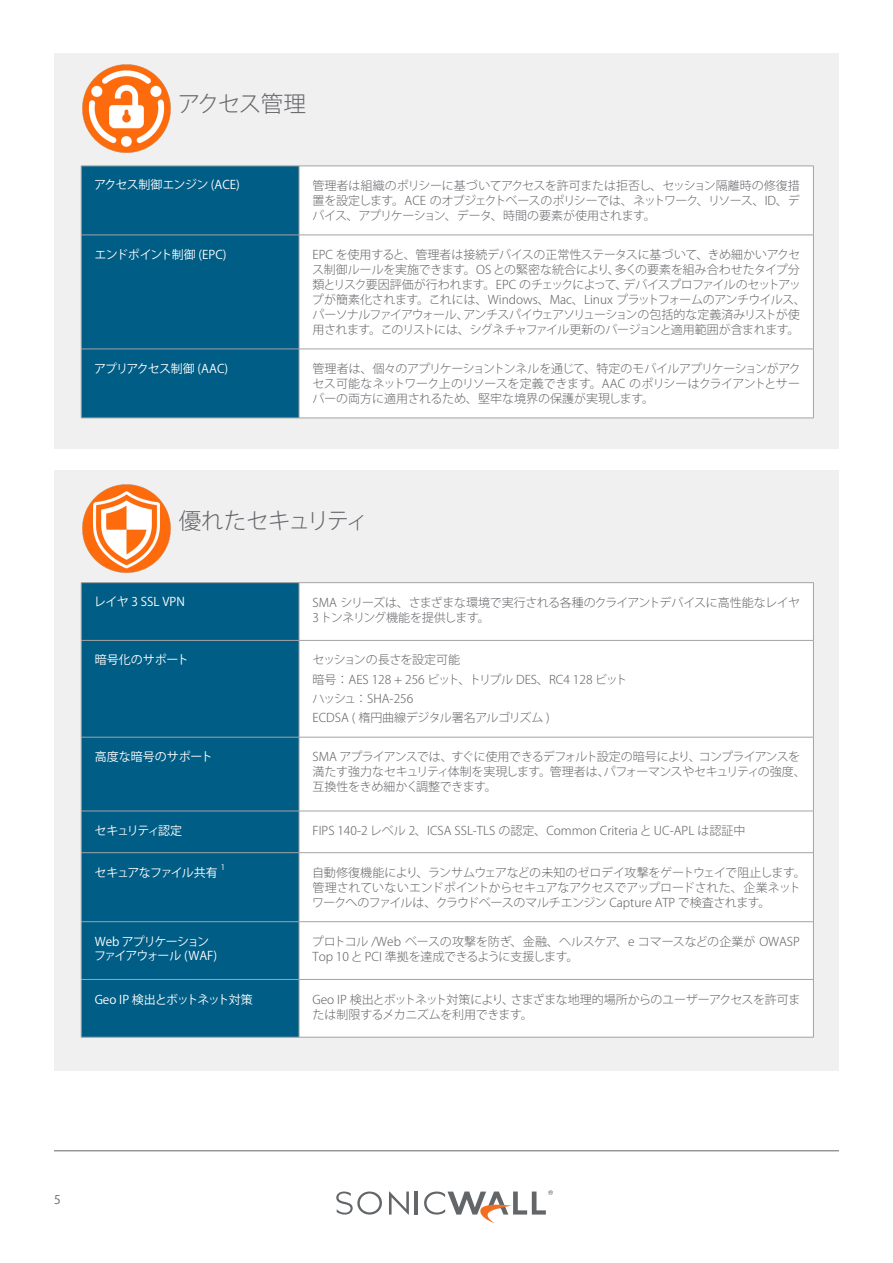
<style>
.page{position:relative;width:893px;height:1263px;background:#fff}
.page>*{position:absolute;margin:0;border:0;box-sizing:border-box;transform-origin:0 0}
.Headline_24{font:300 22.5px "Koz Go Pr 6 N";letter-spacing:-.06em;color:#65656a}
.Table_Body_Copy{font:300 12px/15px "Koz Go Pr 6 N";letter-spacing:-.02em;color:#65656a}
.Table_Body_Copy-2{font:300 12px/15px "Koz Go Pr 6 N";letter-spacing:-.04em;color:#65656a}
.Table_Body_Copy-3{font:300 12px "Koz Go Pr 6 N";color:#65656a}
.Table_Header{font:12px "Koz Go Pr 6 N";letter-spacing:-.05em;color:#fff}
.Table_Header-2{font:12px "Koz Go Pr 6 N";color:#fff}
.Table_Header-3{font:12px/14.4px "Koz Go Pr 6 N";letter-spacing:-.09em;color:#fff}
.Table_Header-4{font:12px "Koz Go Pr 6 N";letter-spacing:-.08em;color:#fff}
.Table_Header-5{font:12px "Koz Go Pr 6 N";letter-spacing:-.075em;color:#fff}
.Table_Header-6{font:12px "Koz Go Pr 6 N";letter-spacing:-.11em;color:#fff}
.t1{font:12px "Koz Go Pr 6 N";color:#65656a}
.Table_Header-7{font:7.8px "Koz Go Pr 6 N";color:#fff}
</style>
<div class="page">
<hr style="left:54px;top:1150px;width:785px;height:1px;background:#63656a">
<svg style="left:389px;top:1191px;width:20px;height:23px"></svg>
<hr style="left:415px;top:1191px;width:3px;height:23px;background:#636669">
<svg style="left:336px;top:1191px;width:46px;height:23px"></svg>
<svg style="left:424px;top:1190px;width:129px;height:33px"></svg>
<div style="left:54px;top:54px;width:785px;height:395px;background:#f0f0f0"></div>
<div style="left:82px;top:167px;width:217px;height:251px;background:#005d85"></div>
<div style="left:300px;top:167px;width:513px;height:251px;background:#fff"></div>
<hr style="left:81px;top:166px;width:1px;height:69px;background:#a3a3a5">
<hr style="left:81px;top:166px;width:218px;height:1px;background:#a3a3a5">
<hr style="left:299px;top:166px;width:1px;height:69px;background:#a3a3a5">
<hr style="left:299px;top:166px;width:515px;height:1px;background:#a3a3a5">
<hr style="left:813px;top:166px;width:1px;height:69px;background:#a3a3a5">
<hr style="left:81px;top:235px;width:1px;height:114px;background:#a3a3a5">
<hr style="left:81px;top:349px;width:1px;height:69px;background:#a3a3a5">
<hr style="left:81px;top:235px;width:218px;height:1px;background:#a3a3a5">
<hr style="left:299px;top:235px;width:515px;height:1px;background:#a3a3a5">
<hr style="left:299px;top:235px;width:1px;height:114px;background:#a3a3a5">
<hr style="left:813px;top:235px;width:1px;height:114px;background:#a3a3a5">
<hr style="left:299px;top:349px;width:1px;height:69px;background:#a3a3a5">
<hr style="left:813px;top:349px;width:1px;height:69px;background:#a3a3a5">
<hr style="left:81px;top:349px;width:218px;height:1px;background:#a3a3a5">
<hr style="left:299px;top:349px;width:515px;height:1px;background:#a3a3a5">
<hr style="left:81px;top:418px;width:218px;height:1px;background:#a3a3a5">
<hr style="left:299px;top:418px;width:515px;height:1px;background:#a3a3a5">
<img style="left:82px;top:64px;width:89px;height:89px">
<div style="left:54px;top:470px;width:785px;height:601px;background:#f0f0f0"></div>
<div style="left:82px;top:583px;width:217px;height:454px;background:#005d85"></div>
<div style="left:300px;top:584px;width:513px;height:453px;background:#fff"></div>
<hr style="left:81px;top:583px;width:1px;height:57px;background:#a3a3a5">
<hr style="left:81px;top:582px;width:218px;height:1px;background:#a3a3a5">
<hr style="left:299px;top:583px;width:1px;height:57px;background:#a3a3a5">
<hr style="left:299px;top:582px;width:515px;height:1px;background:#a3a3a5">
<hr style="left:813px;top:583px;width:1px;height:57px;background:#a3a3a5">
<hr style="left:81px;top:641px;width:1px;height:96px;background:#a3a3a5">
<hr style="left:81px;top:737px;width:1px;height:74px;background:#a3a3a5">
<hr style="left:81px;top:811px;width:1px;height:41px;background:#a3a3a5">
<hr style="left:81px;top:853px;width:1px;height:68px;background:#a3a3a5">
<hr style="left:81px;top:922px;width:1px;height:57px;background:#a3a3a5">
<hr style="left:81px;top:980px;width:1px;height:57px;background:#a3a3a5">
<hr style="left:81px;top:640px;width:218px;height:1px;background:#a3a3a5">
<hr style="left:299px;top:640px;width:515px;height:1px;background:#a3a3a5">
<hr style="left:81px;top:852px;width:218px;height:1px;background:#a3a3a5">
<hr style="left:299px;top:852px;width:515px;height:1px;background:#a3a3a5">
<hr style="left:81px;top:921px;width:218px;height:1px;background:#a3a3a5">
<hr style="left:299px;top:921px;width:515px;height:1px;background:#a3a3a5">
<hr style="left:81px;top:979px;width:218px;height:1px;background:#a3a3a5">
<hr style="left:299px;top:979px;width:515px;height:1px;background:#a3a3a5">
<hr style="left:81px;top:1037px;width:218px;height:1px;background:#a3a3a5">
<hr style="left:299px;top:1037px;width:515px;height:1px;background:#a3a3a5">
<hr style="left:299px;top:641px;width:1px;height:96px;background:#a3a3a5">
<hr style="left:813px;top:641px;width:1px;height:96px;background:#a3a3a5">
<hr style="left:299px;top:737px;width:1px;height:74px;background:#a3a3a5">
<hr style="left:813px;top:737px;width:1px;height:74px;background:#a3a3a5">
<hr style="left:299px;top:811px;width:1px;height:41px;background:#a3a3a5">
<hr style="left:813px;top:811px;width:1px;height:41px;background:#a3a3a5">
<hr style="left:299px;top:853px;width:1px;height:68px;background:#a3a3a5">
<hr style="left:813px;top:853px;width:1px;height:68px;background:#a3a3a5">
<hr style="left:299px;top:922px;width:1px;height:57px;background:#a3a3a5">
<hr style="left:813px;top:922px;width:1px;height:57px;background:#a3a3a5">
<hr style="left:299px;top:980px;width:1px;height:57px;background:#a3a3a5">
<hr style="left:813px;top:980px;width:1px;height:57px;background:#a3a3a5">
<hr style="left:81px;top:737px;width:218px;height:1px;background:#a3a3a5">
<hr style="left:299px;top:737px;width:515px;height:1px;background:#a3a3a5">
<hr style="left:81px;top:811px;width:218px;height:1px;background:#a3a3a5">
<hr style="left:299px;top:811px;width:515px;height:1px;background:#a3a3a5">
<img style="left:82px;top:484px;width:89px;height:89px">
<p class="Headline_24" style="left:178px;top:91px;width:130px">アクセス管理</p>
<p class="Table_Header" style="left:94px;top:178px;width:147px">アクセス制御エンジン (ACE)</p>
<p class="Table_Body_Copy" style="left:313px;top:178px;width:489px;text-align:justify">管理者は組織のポリシーに基づいてアクセスを許可または拒否し、セッション隔離時の修復措置を設定します。ACE のオブジェクトベースのポリシーでは、ネットワーク、リソース、ID、デバイス、アプリケーション、データ、時間の要素が使用されます。</p>
<p class="Table_Header" style="left:95px;top:248px;width:133px">エンドポイント制御 (EPC)</p>
<p class="Table_Body_Copy" style="left:312px;top:247px;width:495px">EPC を使用すると、管理者は接続デバイスの正常性ステータスに基づいて、きめ細かいアクセス制御ルールを実施できます。OS との緊密な統合により、多くの要素を組み合わせたタイプ分類とリスク要因評価が行われます。EPC のチェックによって、デバイスプロファイルのセットアップが簡素化されます。これには、Windows、Mac、Linux プラットフォームのアンチウイルス、パーソナルファイアウォール、アンチスパイウェアソリューションの包括的な定義済みリストが使用されます。このリストには、シグネチャファイル更新のバージョンと適用範囲が含まれます。</p>
<p class="Table_Header-5" style="left:94px;top:362px;width:135px">アプリアクセス制御 (AAC)</p>
<p class="Table_Body_Copy" style="left:312px;top:361px;width:490px;text-align:justify">管理者は、個々のアプリケーショントンネルを通じて、特定のモバイルアプリケーションがアクセス可能なネットワーク上のリソースを定義できます。AAC のポリシーはクライアントとサーバーの両方に適用されるため、堅牢な境界の保護が実現します。</p>
<p class="Headline_24" style="left:179px;top:508px;width:191px">優れたセキュリティ</p>
<p class="Table_Header-2" style="left:94px;top:595px;width:92px">レイヤ 3 SSL VPN</p>
<p class="Table_Body_Copy-2" style="left:313px;top:595px;width:489px">SMA シリーズは、さまざまな環境で実行される各種のクライアントデバイスに高性能なレイヤ<br>3 トンネリング機能を提供します。</p>
<p class="Table_Header-2" style="left:95px;top:653px;width:96px">暗号化のサポート</p>
<p class="Table_Body_Copy" style="left:312px;top:653px;width:149px">セッションの長さを設定可能</p>
<p class="Table_Body_Copy-3" style="left:313px;top:672px;width:316px">暗号：AES 128 + 256 ビット、トリプル DES、RC4 128 ビット</p>
<p class="Table_Body_Copy-3" style="left:313px;top:692px;width:102px">ハッシュ：SHA-256</p>
<p class="Table_Body_Copy" style="left:313px;top:711px;width:239px">ECDSA ( 楕円曲線デジタル署名アルゴリズム )</p>
<p class="Table_Header-2" style="left:95px;top:750px;width:120px">高度な暗号のサポート</p>
<p class="Table_Body_Copy-2" style="left:313px;top:750px;width:495px">SMA アプライアンスでは、すぐに使用できるデフォルト設定の暗号により、コンプライアンスを満たす強力なセキュリティ体制を実現します。管理者は、パフォーマンスやセキュリティの強度、互換性をきめ細かく調整できます。</p>
<p class="Table_Header-6" style="left:95px;top:824px;width:89px">セキュリティ認定</p>
<p class="Table_Body_Copy-3" style="left:313px;top:824px;width:434px">FIPS 140-2 レベル 2、ICSA SSL-TLS の認定、Common Criteria と UC-APL は認証中</p>
<p class="Table_Header" style="left:95px;top:865px;width:125px">セキュアなファイル共有</p>
<p class="Table_Header-7" style="left:221px;top:863px;width:6px">1</p>
<p class="Table_Body_Copy" style="left:312px;top:865px;width:495px">自動修復機能により、ランサムウェアなどの未知のゼロデイ攻撃をゲートウェイで阻止します。管理されていないエンドポイントからセキュアなアクセスでアップロードされた、企業ネットワークへのファイルは、クラウドベースのマルチエンジン Capture ATP で検査されます。</p>
<p class="Table_Header-3" style="left:94px;top:934px;width:125px">Web アプリケーションファイアウォール (WAF)</p>
<p class="Table_Body_Copy" style="left:312px;top:934px;width:489px">プロトコル /Web ベースの攻撃を防ぎ、金融、ヘルスケア、e コマースなどの企業が OWASP<br>Top 10 と PCI 準拠を達成できるように支援します。</p>
<p class="Table_Header-4" style="left:95px;top:992px;width:160px">Geo IP 検出とボットネット対策</p>
<p class="Table_Body_Copy-2" style="left:313px;top:992px;width:489px">Geo IP 検出とボットネット対策により、さまざまな地理的場所からのユーザーアクセスを許可または制限するメカニズムを利用できます。</p>
<p class="t1" style="left:54px;top:1192px;width:8px">5</p>
</div>
